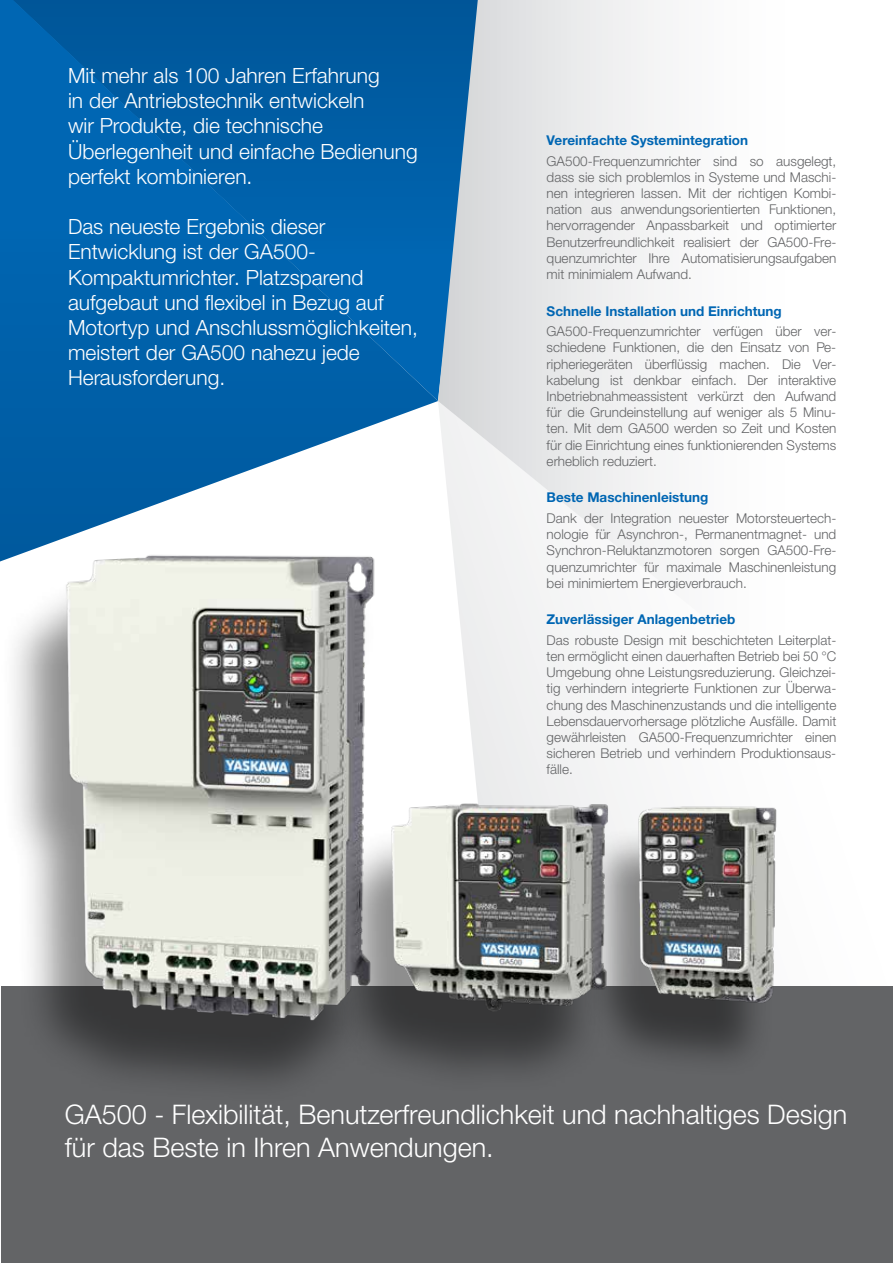
<style>
.page{position:relative;width:893px;height:1263px;background:#fff}
.page>*{position:absolute;margin:0;border:0;box-sizing:border-box;transform-origin:0 0}
.t1{font:300 27px/32.4px "Helvetica Neue LTW1 G";color:#fff}
.t2{font:300 21px/25.2px "Helvetica Neue LTW1 G";color:#fff}
.t3{font:300 13.5px/16.2px "Helvetica Neue LTW1 G";color:#636466;text-align:justify}
.t4{font:700 13.5px "Helvetica Neue LTW1 G";color:#0066b3}
</style>
<div class="page">
<svg style="left:0;top:0;width:438px;height:561px;background:#1b70b1"></svg>
<svg style="left:438px;top:0;width:222px;height:771px"></svg>
<div style="left:1px;top:986px;width:892px;height:277px;background:#636466"></div>
<div style="left:0;top:576px;width:376px;height:530px;background:#000;opacity:.45"></div>
<img style="left:55px;top:531px;width:329px;height:508px">
<div style="left:325px;top:824px;width:285px;height:274px;background:#000;opacity:.45"></div>
<img style="left:379px;top:775px;width:241px;height:264px">
<div style="left:581px;top:824px;width:196px;height:254px;background:#000;opacity:.45"></div>
<img style="left:583px;top:797px;width:194px;height:213px">
<h2 class="t2" style="left:68px;top:63px;width:351px">Mit mehr als 100 Jahren Erfahrung<br>in der Antriebstechnik entwickeln<br>wir Produkte, die technische<br>Überlegenheit und einfache Bedienung perfekt kombinieren.</h2>
<h2 class="t2" style="left:68px;top:214px;width:351px">Das neueste Ergebnis dieser<br>Entwicklung ist der GA500-<br>Kompaktumrichter. Platzsparend aufgebaut und flexibel in Bezug auf<br>Motortyp und Anschlussmöglichkeiten, meistert der GA500 nahezu jede<br>Herausforderung.</h2>
<p class="t4" style="left:547px;top:132px;width:203px">Vereinfachte Systemintegration</p>
<p class="t3" style="left:547px;top:153px;width:291px">GA500-Frequenzumrichter sind so ausgelegt, dass sie sich problemlos in Systeme und Maschi&shy;nen integrieren lassen. Mit der richtigen Kombi&shy;nation aus anwendungsorientierten Funktionen, hervorragender Anpassbarkeit und optimierter Benutzerfreundlichkeit realisiert der GA500-Fre&shy;quenzumrichter Ihre Automatisierungsaufgaben mit minimialem Aufwand.</p>
<p class="t4" style="left:547px;top:303px;width:237px">Schnelle Installation und Einrichtung</p>
<p class="t3" style="left:547px;top:323px;width:291px">GA500-Frequenzumrichter verfügen über ver&shy;schiedene Funktionen, die den Einsatz von Pe&shy;ripheriegeräten überflüssig machen. Die Ver&shy;kabelung ist denkbar einfach. Der interaktive Inbetriebnahmeassistent verkürzt den Aufwand für die Grundeinstellung auf weniger als 5 Minu&shy;ten. Mit dem GA500 werden so Zeit und Kosten für die Einrichtung eines funktionierenden Systems erheblich reduziert.</p>
<p class="t4" style="left:547px;top:489px;width:163px">Beste Maschinenleistung</p>
<p class="t3" style="left:547px;top:510px;width:291px">Dank der Integration neuester Motorsteuertech&shy;nologie für Asynchron-, Permanentmagnet- und Synchron-Reluktanzmotoren sorgen GA500-Fre&shy;quenzumrichter für maximale Maschinenleistung bei minimiertem Energieverbrauch.</p>
<p class="t4" style="left:547px;top:611px;width:190px">Zuverlässiger Anlagenbetrieb</p>
<p class="t3" style="left:547px;top:632px;width:291px">Das robuste Design mit beschichteten Leiterplat&shy;ten ermöglicht einen dauerhaften Betrieb bei 50 °C Umgebung ohne Leistungsreduzierung. Gleichzei&shy;tig verhindern integrierte Funktionen zur Überwa&shy;chung des Maschinenzustands und die intelligente Lebensdauervorhersage plötzliche Ausfälle. Damit gewährleisten GA500-Frequenzumrichter einen sicheren Betrieb und verhindern Produktionsaus&shy;fälle.</p>
<h1 class="t1" style="left:65px;top:1098px;width:784px">GA500 - Flexibilität, Benutzerfreundlichkeit und nachhaltiges Design für das Beste in Ihren Anwendungen.</h1>
</div>
